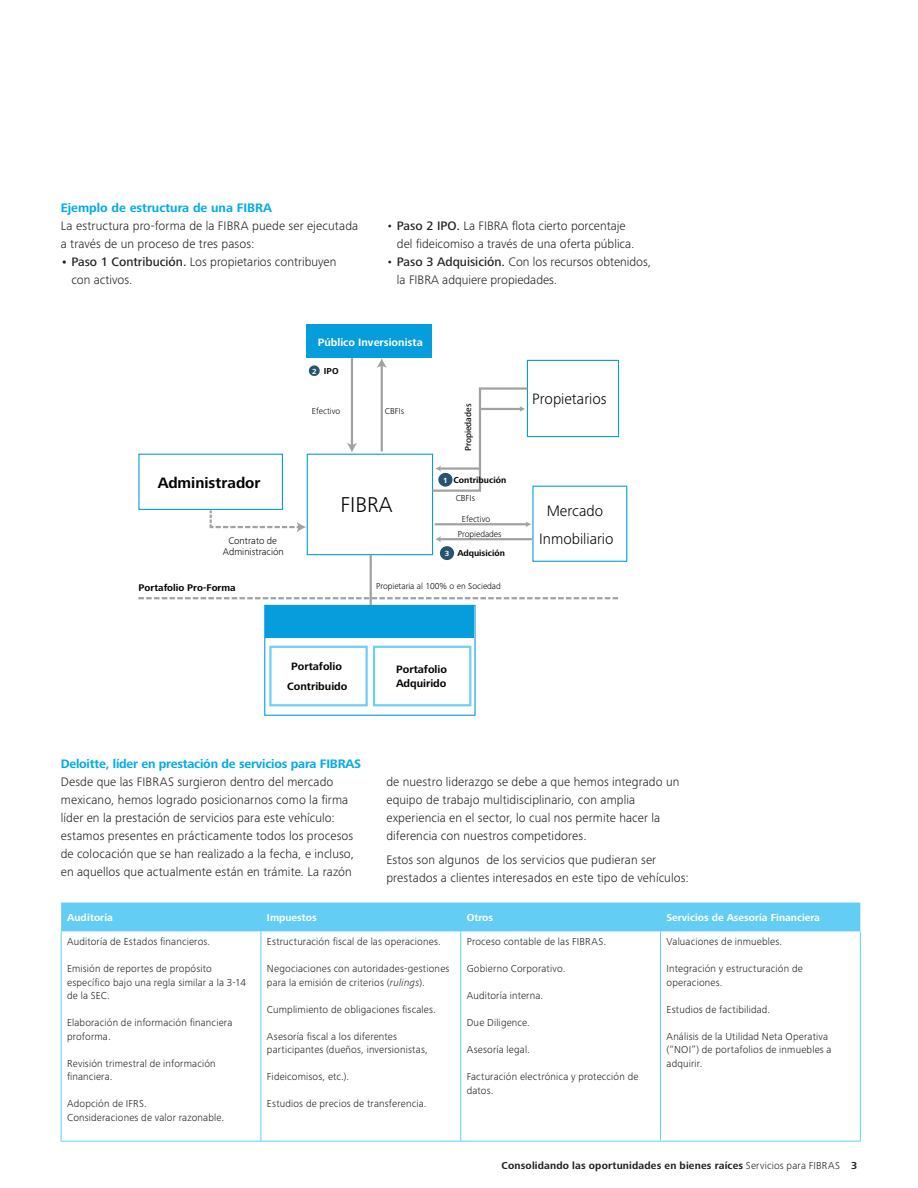
<style>
.page{position:relative;width:918px;height:1188px;background:#fff}
.page>*{position:absolute;margin:0;border:0;box-sizing:border-box;transform-origin:0 0}
.t1{font:300 22.2px "Frutiger Next Pro";color:#040503}
.t2{font:300 15.6px/28px "Frutiger Next Pro";color:#040503;text-align:center}
.t3{font:700 15.6px "Frutiger Next Pro";color:#040503}
.t4{font:300 12.75px/18px "Frutiger Next Pro";letter-spacing:.005em;color:#231f20}
.t5{font:700 12.75px "Frutiger Next Pro";letter-spacing:-.015em;color:#00abe7}
.t6{font:700 11.1px/20px "Frutiger Next Pro";color:#040503;text-align:center}
.t7{font:700 11.1px "Frutiger Next Pro";color:#fff}
.t8{font:300 10.5px/13.5px "Frutiger Next Pro";letter-spacing:.015em;color:#231f20}
.t9{font:700 10.5px "Frutiger Next Pro";letter-spacing:.015em;color:#231f20}
.t10{font:700 10.5px "Frutiger Next Pro";color:#fff}
.t11{font:300 10.05px/10.6px "Frutiger Next Pro";letter-spacing:.005em;color:#040503;text-align:center}
.t12{font:700 10.05px "Frutiger Next Pro";color:#040503}
.t13{font:300 9px/19.6px "Frutiger Next Pro";color:#040503}
.t14{font:700 9px "Frutiger Next Pro";color:#040503}
.t15{font:500 9px "Frutiger Next Pro";letter-spacing:-.005em;color:#040503}
.t16{font:700 7.8px "Frutiger Next Pro";color:#fff}
.s1{font-weight:500}
.s2{font-size:7.8px;color:#fff}
.s3{font-weight:700;font-size:7.8px;color:#fff}
.s4{font-weight:700}
.s5{font-style:italic}
.s6{font-weight:300}
</style>
<div class="page">
<div style="left:138px;top:454px;width:145px;height:56px;border:1px solid #069ddc"></div>
<div style="left:307px;top:454px;width:126px;height:101px;border:1px solid #069ddc"></div>
<div style="left:264px;top:605px;width:212px;height:111px;border:1px solid #069ddc"></div>
<div style="left:265px;top:605px;width:208px;height:33px;background:#069ddc"></div>
<div style="left:527px;top:360px;width:92px;height:77px;border:1px solid #069ddc"></div>
<div style="left:532px;top:486px;width:95px;height:76px;border:1px solid #069ddc"></div>
<div style="left:307px;top:325px;width:125px;height:33px;background:#069ddc"></div>
<svg style="left:209px;top:510px;width:97px;height:22px"></svg>
<svg style="left:138px;top:597px;width:481px;height:2px"></svg>
<hr style="left:370px;top:555px;width:2px;height:50px;background:#a1a1a5">
<hr style="left:351px;top:358px;width:2px;height:88px;background:#a1a1a5">
<svg style="left:347px;top:443px;width:10px;height:9px"></svg>
<hr style="left:381px;top:365px;width:2px;height:86px;background:#a1a1a5">
<svg style="left:376px;top:358px;width:11px;height:10px"></svg>
<hr style="left:439px;top:538px;width:93px;height:2px;background:#a1a1a5">
<hr style="left:435px;top:523px;width:92px;height:2px;background:#a1a1a5">
<svg style="left:526px;top:521px;width:5px;height:6px"></svg>
<div style="left:269px;top:646px;width:99px;height:60px;border:2px solid #6fcef4"></div>
<div style="left:373px;top:646px;width:98px;height:60px;border:2px solid #6fcef4"></div>
<svg style="left:309px;top:365px;width:11px;height:11px"></svg>
<svg style="left:430px;top:386px;width:100px;height:107px"></svg>
<svg style="left:435px;top:536px;width:19px;height:24px"></svg>
<div style="left:61px;top:903px;width:799px;height:28px;background:#63cdf3"></div>
<hr style="left:61px;top:931px;width:1px;height:210px;background:#63cdf3">
<hr style="left:261px;top:931px;width:1px;height:210px;background:#63cdf3">
<hr style="left:460px;top:931px;width:1px;height:210px;background:#63cdf3">
<hr style="left:660px;top:931px;width:1px;height:210px;background:#63cdf3">
<hr style="left:860px;top:931px;width:1px;height:210px;background:#63cdf3">
<hr style="left:61px;top:1141px;width:200px;height:1px;background:#63cdf3">
<hr style="left:261px;top:1141px;width:200px;height:1px;background:#63cdf3">
<hr style="left:461px;top:1141px;width:200px;height:1px;background:#63cdf3">
<hr style="left:661px;top:1141px;width:200px;height:1px;background:#63cdf3">
<p class="t5" style="left:61px;top:200px;width:213px">Ejemplo de estructura de una FIBRA</p>
<p class="t4" style="left:61px;top:216px;width:299px">La estructura pro-forma de la FIBRA puede ser ejecutada a través de un proceso de tres pasos:</p>
<p class="t4" style="left:71px;top:252px;width:266px;text-indent:-11px"><span class="s1">• Paso 1 Contribución.</span> Los propietarios contribuyen con activos.</p>
<p class="t4" style="left:397px;top:216px;width:239px;text-indent:-11px">• <span class="s1">Paso 2 IPO.</span> La FIBRA flota cierto porcentaje del fideicomiso a través de una oferta pública.</p>
<p class="t4" style="left:397px;top:252px;width:256px;text-indent:-11px">• <span class="s1">Paso 3 Adquisición.</span> Con los recursos obtenidos, la FIBRA adquiere propiedades.</p>
<p class="t7" style="left:318px;top:336px;width:107px">Público Inversionista</p>
<p class="t3" style="left:158px;top:474px;width:104px">Administrador</p>
<p class="t11" style="left:223px;top:535px;width:62px">Contrato de<br>Administración</p>
<p class="t14" style="left:312px;top:366px;width:28px"><span class="s2">2</span> IPO</p>
<p class="t13" style="left:312px;top:401px;width:30px">Efectivo</p>
<p class="t13" style="left:385px;top:401px;width:21px">CBFIs</p>
<h1 class="t1" style="left:341px;top:492px;width:54px">FIBRA</h1>
<p class="t15" style="left:463px;top:451px;width:49px;rotate:-90deg">Propiedades</p>
<p class="t14" style="left:454px;top:475px;width:54px">Contribución</p>
<p class="t16" style="left:443px;top:476px;width:6px">1</p>
<p class="t13" style="left:456px;top:488px;width:21px">CBFIs</p>
<p class="t13" style="left:445px;top:524px;width:62px;text-indent:13px">Propiedades<br><span class="s3">3</span> <span class="s4">Adquisición</span></p>
<p class="t13" style="left:462px;top:509px;width:30px">Efectivo</p>
<p class="t12" style="left:139px;top:581px;width:99px">Portafolio Pro-Forma</p>
<p class="t13" style="left:376px;top:576px;width:126px">Propietaria al 100% o en Sociedad</p>
<p class="t2" style="left:532px;top:384px;width:76px">Propietarios</p>
<p class="t2" style="left:539px;top:497px;width:76px">Mercado<br>Inmobiliario</p>
<p class="t6" style="left:287px;top:656px;width:62px">Portafolio<br>Contribuido</p>
<p class="t6" style="left:396px;top:663px;width:52px;line-height:13.4px;text-align:left">Portafolio<br>Adquirido</p>
<p class="t5" style="left:61px;top:757px;width:302px">Deloitte, líder en prestación de servicios para FIBRAS</p>
<p class="t4" style="left:61px;top:773px;width:295px">Desde que las FIBRAS surgieron dentro del mercado mexicano, hemos logrado posicionarnos como la firma líder en la prestación de servicios para este vehículo: estamos presentes en prácticamente todos los procesos de colocación que se han realizado a la fecha, e incluso, en aquellos que actualmente están en trámite. La razón</p>
<p class="t4" style="left:386px;top:773px;width:295px">de nuestro liderazgo se debe a que hemos integrado un equipo de trabajo multidisciplinario, con amplia experiencia en el sector, lo cual nos permite hacer la diferencia con nuestros competidores.</p>
<p class="t4" style="left:386px;top:851px;width:304px">Estos son algunos de los servicios que pudieran ser prestados a clientes interesados en este tipo de vehículos:</p>
<p class="t10" style="left:67px;top:911px;width:47px">Auditoría</p>
<p class="t10" style="left:267px;top:911px;width:51px">Impuestos</p>
<p class="t10" style="left:467px;top:911px;width:28px">Otros</p>
<p class="t10" style="left:667px;top:911px;width:155px">Servicios de Asesoría Financiera</p>
<p class="t8" style="left:67px;top:935px;width:145px">Auditoría de Estados financieros.</p>
<p class="t8" style="left:67px;top:962px;width:180px">Emisión de reportes de propósito específico bajo una regla similar a la 3-14 de la SEC.</p>
<p class="t8" style="left:67px;top:1016px;width:167px">Elaboración de información financiera proforma.</p>
<p class="t8" style="left:67px;top:1057px;width:150px">Revisión trimestral de información financiera.</p>
<p class="t8" style="left:67px;top:1097px;width:159px">Adopción de IFRS.<br>Consideraciones de valor razonable.</p>
<p class="t8" style="left:267px;top:935px;width:176px">Estructuración fiscal de las operaciones.</p>
<p class="t8" style="left:267px;top:962px;width:184px">Negociaciones con autoridades-gestiones para la emisión de criterios (<span class="s5">rulings</span>).</p>
<p class="t8" style="left:267px;top:1003px;width:171px">Cumplimiento de obligaciones fiscales.</p>
<p class="t8" style="left:267px;top:1030px;width:162px">Asesoría fiscal a los diferentes participantes (dueños, inversionistas,</p>
<p class="t8" style="left:267px;top:1070px;width:84px">Fideicomisos, etc.).</p>
<p class="t8" style="left:267px;top:1097px;width:161px">Estudios de precios de transferencia.</p>
<p class="t8" style="left:667px;top:935px;width:117px">Valuaciones de inmuebles.</p>
<p class="t8" style="left:667px;top:962px;width:138px">Integración y estructuración de operaciones.</p>
<p class="t8" style="left:667px;top:1003px;width:105px">Estudios de factibilidad.</p>
<p class="t8" style="left:667px;top:1030px;width:167px">Análisis de la Utilidad Neta Operativa (“NOI”) de portafolios de inmuebles a adquirir.</p>
<p class="t8" style="left:467px;top:935px;width:141px">Proceso contable de las FIBRAS.</p>
<p class="t8" style="left:467px;top:962px;width:100px">Gobierno Corporativo.</p>
<p class="t8" style="left:467px;top:989px;width:78px">Auditoría interna.</p>
<p class="t8" style="left:467px;top:1016px;width:65px">Due Diligence.</p>
<p class="t8" style="left:467px;top:1043px;width:65px">Asesoría legal.</p>
<p class="t8" style="left:467px;top:1070px;width:173px">Facturación electrónica y protección de datos.</p>
<p class="t9" style="left:502px;top:1159px;width:357px">Consolidando las oportunidades en bienes raíces <span class="s6">Servicios para FIBRAS</span> 3</p>
</div>
